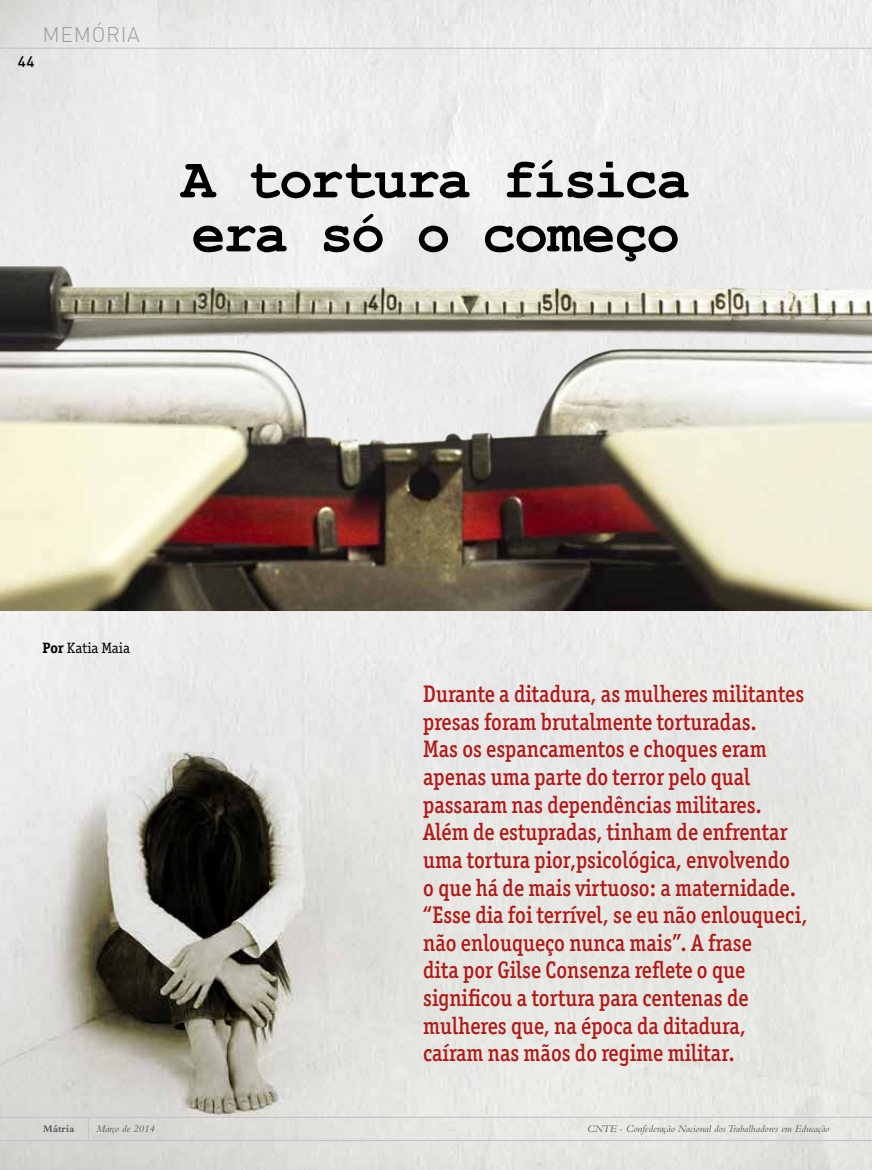
<style>
.page{position:relative;width:872px;height:1170px;background:#fff}
.page>*{position:absolute;margin:0;border:0;box-sizing:border-box;transform-origin:0 0}
.t1{font:700 56.4px/54px "Courier New";letter-spacing:-.035em;color:#000}
.t2{font:500 24px/27.6px "Officina Ser ITC Std";color:#b11917;scale:.9 1}
.t3{font:300 21px "DIN Pro";letter-spacing:.035em;color:#9d9d9c}
.t4{font:15px "Officina Ser ITC Std";color:#000}
.t5{font:500 15px "DIN Pro";color:#000}
.t6{font:italic 10.5px "Bembo Std";color:#575756}
.t7{font:700 10.5px "Bembo Std";color:#575756}
.s1{font-weight:700}
</style>
<div class="page">
<img style="left:0;top:0;width:872px;height:1169px">
<hr style="left:0;top:1116px;width:872px;height:1px;background:#c3c3c3">
<hr style="left:0;top:1140px;width:872px;height:1px;background:#c3c3c3">
<svg style="left:88px;top:1117px;width:1px;height:23px"></svg>
<hr style="left:0;top:48px;width:872px;height:1px;background:#c3c3c3">
<img style="left:0;top:80px;width:872px;height:530px">
<p class="t5" style="left:18px;top:52px;width:18px">44</p>
<p class="t3" style="left:43px;top:21px;width:99px">MEMÓRIA</p>
<h1 class="t1" style="left:181px;top:151px;width:510px">A tortura física era só o começo</h1>
<p class="t4" style="left:43px;top:638px;width:89px"><span class="s1">Por</span> Katia Maia</p>
<p class="t2" style="left:423px;top:680px;width:428px">Durante a ditadura, as mulheres militantes presas foram brutalmente torturadas.<br>Mas os espancamentos e choques eram apenas uma parte do terror pelo qual passaram nas dependências militares.<br>Além de estupradas, tinham de enfrentar uma tortura pior,psicológica, envolvendo<br>o que há de mais virtuoso: a maternidade. “Esse dia foi terrível, se eu não enlouqueci, não enlouqueço nunca mais”. A frase<br>dita por Gilse Consenza reflete o que significou a tortura para centenas de mulheres que, na época da ditadura, caíram nas mãos do regime militar.</p>
<p class="t7" style="left:43px;top:1122px;width:33px">Mátria</p>
<p class="t6" style="left:96px;top:1122px;width:60px">Março de 2014</p>
<p class="t6" style="left:587px;top:1122px;width:244px">CNTE - Confederação Nacional dos Trabalhadores em Educação</p>
</div>
